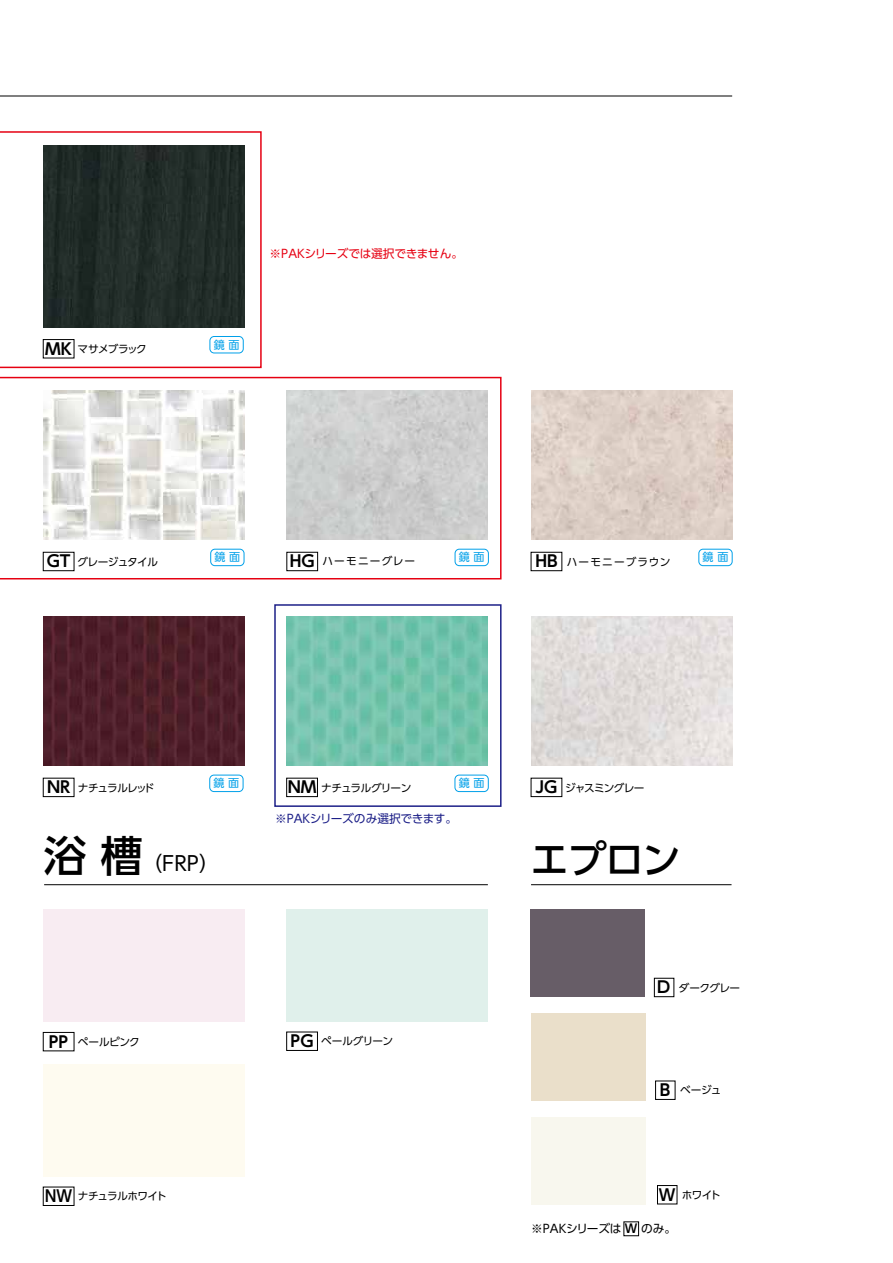
<style>
.page{position:relative;width:893px;height:1263px;background:#fff}
.page>*{position:absolute;margin:0;border:0;box-sizing:border-box;transform-origin:0 0}
.t1{font:500 38.25px "UD Shin Go Pr 6 N";color:#000}
.t2{font:20.25px "UD Shin Go Pr 6 N";color:#000}
.t3{font:700 12px "UD Shin Go Pr 6 N De";color:#000;scale:.9 1}
.t4{font:11.7px "UD Shin Go Pr 6 N";letter-spacing:-.015em;color:#e60012}
.t5{font:11.7px "UD Shin Go Pr 6 N";letter-spacing:-.015em;color:#1d2088}
.t6{font:11.7px "UD Shin Go Pr 6 N";letter-spacing:-.015em;color:#000}
.t7{font:11.1px "UD Shin Go Pr 6 N";color:#00a0e9}
.t8{font:10.65px "UD Shin Go Pr 6 N";letter-spacing:-.045em;color:#000}
.t9{font:10.65px "UD Shin Go Pr 6 N";letter-spacing:.11em;color:#000}
.t10{font:10.65px "UD Shin Go Pr 6 N";letter-spacing:-.065em;color:#000}
.t11{font:10.65px "UD Shin Go Pr 6 N";letter-spacing:-.07em;color:#000}
.t12{font:10.65px "UD Shin Go Pr 6 N";letter-spacing:-.1em;color:#000}
.t13{font:10.65px "UD Shin Go Pr 6 N";letter-spacing:-.025em;color:#000}
.s1{font-family:"UD Shin Go Pr 6 N De";font-weight:700;font-size:15.9px}
.s2{font-weight:500;font-size:42.45px}
</style>
<div class="page">
<div style="left:43px;top:1032px;width:31px;height:19px;border:1px solid #000"></div>
<div style="left:286px;top:1032px;width:32px;height:19px;border:1px solid #000"></div>
<div style="left:43px;top:909px;width:202px;height:113px;background:#f8ecf2"></div>
<div style="left:287px;top:909px;width:201px;height:113px;background:#e0f0eb"></div>
<hr style="left:0;top:96px;width:732px;height:1px;background:#000">
<hr style="left:44px;top:884px;width:444px;height:1px;background:#000">
<img style="left:531px;top:616px;width:201px;height:150px">
<div style="left:531px;top:778px;width:31px;height:19px;border:1px solid #000"></div>
<img style="left:531px;top:390px;width:201px;height:150px">
<div style="left:531px;top:552px;width:31px;height:19px;border:1px solid #000"></div>
<div style="left:698px;top:549px;width:35px;height:17px;border:1px solid #00a0e9;border-radius:4px"></div>
<img style="left:287px;top:616px;width:201px;height:150px">
<div style="left:43px;top:1187px;width:31px;height:19px;border:1px solid #000"></div>
<div style="left:43px;top:1064px;width:202px;height:113px;background:#fefbf0"></div>
<img style="left:43px;top:616px;width:202px;height:150px">
<div style="left:530px;top:909px;width:115px;height:88px;background:#675d67"></div>
<div style="left:531px;top:1117px;width:114px;height:88px;background:#f8f7ee"></div>
<div style="left:531px;top:1013px;width:115px;height:88px;background:#eadfca"></div>
<div style="left:654px;top:978px;width:20px;height:19px;border:1px solid #000"></div>
<div style="left:655px;top:1081px;width:20px;height:19px;border:1px solid #000"></div>
<div style="left:657px;top:1185px;width:20px;height:19px;border:1px solid #000"></div>
<hr style="left:531px;top:884px;width:200px;height:1px;background:#000">
<div style="left:454px;top:775px;width:35px;height:17px;border:1px solid #00a0e9;border-radius:4px"></div>
<div style="left:286px;top:778px;width:32px;height:19px;border:1px solid #000"></div>
<div style="left:43px;top:778px;width:31px;height:19px;border:1px solid #000"></div>
<div style="left:209px;top:775px;width:34px;height:17px;border:1px solid #00a0e9;border-radius:4px"></div>
<div style="left:274px;top:604px;width:228px;height:203px;border:2px solid #1d2088"></div>
<svg style="left:0;top:377px;width:502px;height:202px"></svg>
<svg style="left:0;top:131px;width:262px;height:237px"></svg>
<div style="left:43px;top:552px;width:31px;height:19px;border:1px solid #000"></div>
<div style="left:210px;top:549px;width:34px;height:17px;border:1px solid #00a0e9;border-radius:4px"></div>
<p class="t10" style="left:45px;top:340px;width:103px"><span class="s1">MK</span> マサメブラック</p>
<p class="t7" style="left:214px;top:336px;width:27px">鏡 面</p>
<p class="t4" style="left:270px;top:244px;width:195px">※PAKシリーズでは選択できません。</p>
<p class="t8" style="left:47px;top:553px;width:113px"><span class="s1">GT</span> グレージュタイル</p>
<p class="t7" style="left:214px;top:548px;width:27px">鏡 面</p>
<p class="t9" style="left:290px;top:552px;width:127px"><span class="s1">HG</span> ハーモニーグレー</p>
<p class="t7" style="left:459px;top:548px;width:27px">鏡 面</p>
<p class="t9" style="left:535px;top:553px;width:137px"><span class="s1">HB</span> ハーモニーブラウン</p>
<p class="t7" style="left:703px;top:548px;width:27px">鏡 面</p>
<p class="t12" style="left:47px;top:779px;width:109px"><span class="s1">NR</span> ナチュラルレッド</p>
<p class="t7" style="left:214px;top:774px;width:27px">鏡 面</p>
<p class="t8" style="left:288px;top:779px;width:125px"><span class="s1">NM</span> ナチュラルグリーン</p>
<p class="t7" style="left:459px;top:774px;width:27px">鏡 面</p>
<h2 class="t2" style="left:44px;top:846px;width:177px"><span class="s2">浴 槽</span>（FRP）</h2>
<p class="t5" style="left:275px;top:809px;width:184px">※PAKシリーズのみ選択できます。</p>
<p class="t8" style="left:49px;top:1033px;width:92px"><span class="s1">PP</span> ペールピンク</p>
<p class="t13" style="left:291px;top:1033px;width:104px"><span class="s1">PG</span> ペールグリーン</p>
<p class="t10" style="left:45px;top:1188px;width:123px"><span class="s1">NW</span> ナチュラルホワイト</p>
<p class="t11" style="left:535px;top:779px;width:111px"><span class="s1">JG</span> ジャスミングレー</p>
<h1 class="t1" style="left:531px;top:828px;width:151px">エプロン</h1>
<p class="t8" style="left:657px;top:979px;width:84px"><span class="s1">D</span> ダークグレー</p>
<p class="t8" style="left:660px;top:1082px;width:63px"><span class="s1">B</span> ベージュ</p>
<p class="t8" style="left:659px;top:1186px;width:64px"><span class="s1">W</span> ホワイト</p>
<p class="t6" style="left:531px;top:1219px;width:146px">※PAKシリーズは　 のみ。</p>
<p class="t3" style="left:625px;top:1219px;width:15px">W</p>
</div>
